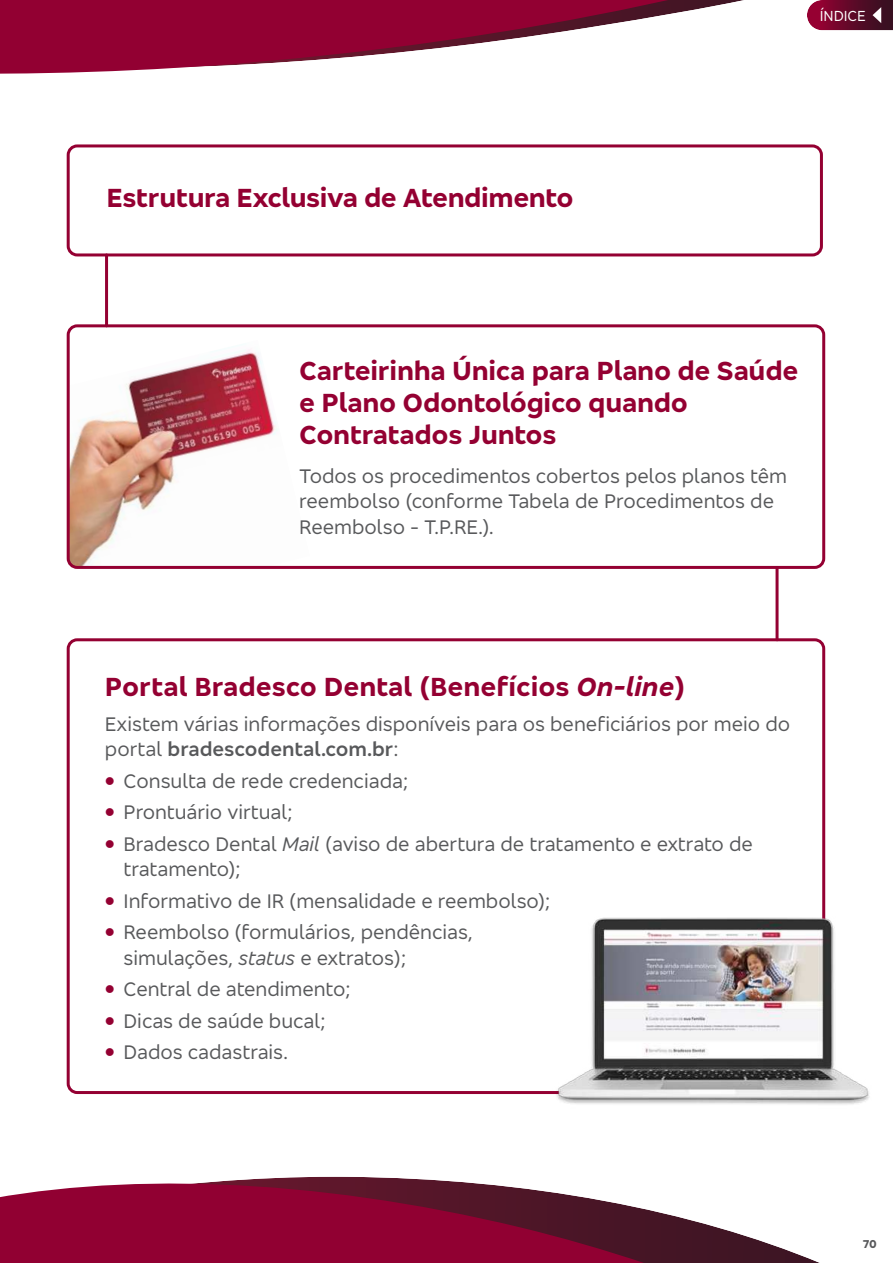
<style>
.page{position:relative;width:893px;height:1263px;background:#fff}
.page>*{position:absolute;margin:0;border:0;box-sizing:border-box;transform-origin:0 0}
.t1{font:700 27px/32.4px "Bradesco Sans";letter-spacing:-.01em;color:#940032}
.t2{font:20.25px/25.5px "Bradesco Sans";color:#58595b}
.t3{font:15px "Bradesco Sans";letter-spacing:-.01em;color:#fff}
.t4{font:700 12px "Bradesco Sans";color:#58595b}
.s1{font-style:italic}
.s2{font-weight:600}
.s3{color:#940032}
</style>
<div class="page">
<hr style="left:105px;top:255px;width:3px;height:71px;background:#940032">
<hr style="left:775px;top:567px;width:3px;height:73px;background:#940032">
<img style="left:71px;top:349px;width:206px;height:216px">
<div style="left:67px;top:324px;width:758px;height:245px;border:3px solid #940032;border-radius:9px"></div>
<div style="left:67px;top:638px;width:758px;height:456px;border:3px solid #940032;border-radius:9px"></div>
<svg style="left:0;top:0;width:893px;height:74px;fill:#920032"></svg>
<div style="left:67px;top:144px;width:756px;height:112px;border:3px solid #940032;border-radius:9px"></div>
<svg style="left:0;top:1176px;width:820px;height:87px;fill:#910032"></svg>
<svg style="left:807px;top:0;width:86px;height:30px;background:#6e1837"></svg>
<img style="left:553px;top:911px;width:316px;height:194px">
<p class="t3" style="left:820px;top:8px;width:47px">ÕNDICE</p>
<h1 class="t1" style="left:107px;top:181px;width:469px">Estrutura Exclusiva de Atendimento</h1>
<h1 class="t1" style="left:299px;top:353px;width:501px">Carteirinha Única para Plano de Saúde e Plano Odontológico quando<br>Contratados Juntos</h1>
<p class="t2" style="left:299px;top:462px;width:489px">Todos os procedimentos cobertos pelos planos têm reembolso (conforme Tabela de Procedimentos de<br>Reembolso - T.P.RE.).</p>
<h1 class="t1" style="left:105px;top:669px;width:581px">Portal Bradesco Dental (Benefícios <span class="s1">On-line</span>)</h1>
<p class="t2" style="left:105px;top:710px;width:687px">Existem várias informações disponíveis para os beneficiários por meio do portal <span class="s2">bradescodental.com.br</span>:</p>
<p class="t2" style="left:105px;top:767px;width:305px"><span class="s3">●</span> Consulta de rede credenciada;</p>
<p class="t2" style="left:105px;top:799px;width:189px"><span class="s3">●</span> Prontuário virtual;</p>
<p class="t2" style="left:124px;top:830px;width:631px;text-indent:-19px"><span class="s3">●</span> Bradesco Dental <span class="s1">Mail</span> (aviso de abertura de tratamento e extrato de tratamento);</p>
<p class="t2" style="left:105px;top:887px;width:447px"><span class="s3">●</span> Informativo de IR (mensalidade e reembolso);</p>
<p class="t2" style="left:124px;top:919px;width:351px;text-indent:-19px"><span class="s3">●</span> Reembolso (formulários, pendências, simulações, <span class="s1">status</span> e extratos);</p>
<p class="t2" style="left:105px;top:976px;width:247px"><span class="s3">●</span> Central de atendimento;</p>
<p class="t2" style="left:105px;top:1007px;width:222px"><span class="s3">●</span> Dicas de saúde bucal;</p>
<p class="t2" style="left:105px;top:1039px;width:185px"><span class="s3">●</span> Dados cadastrais.</p>
<p class="t4" style="left:863px;top:1239px;width:16px">70</p>
</div>
